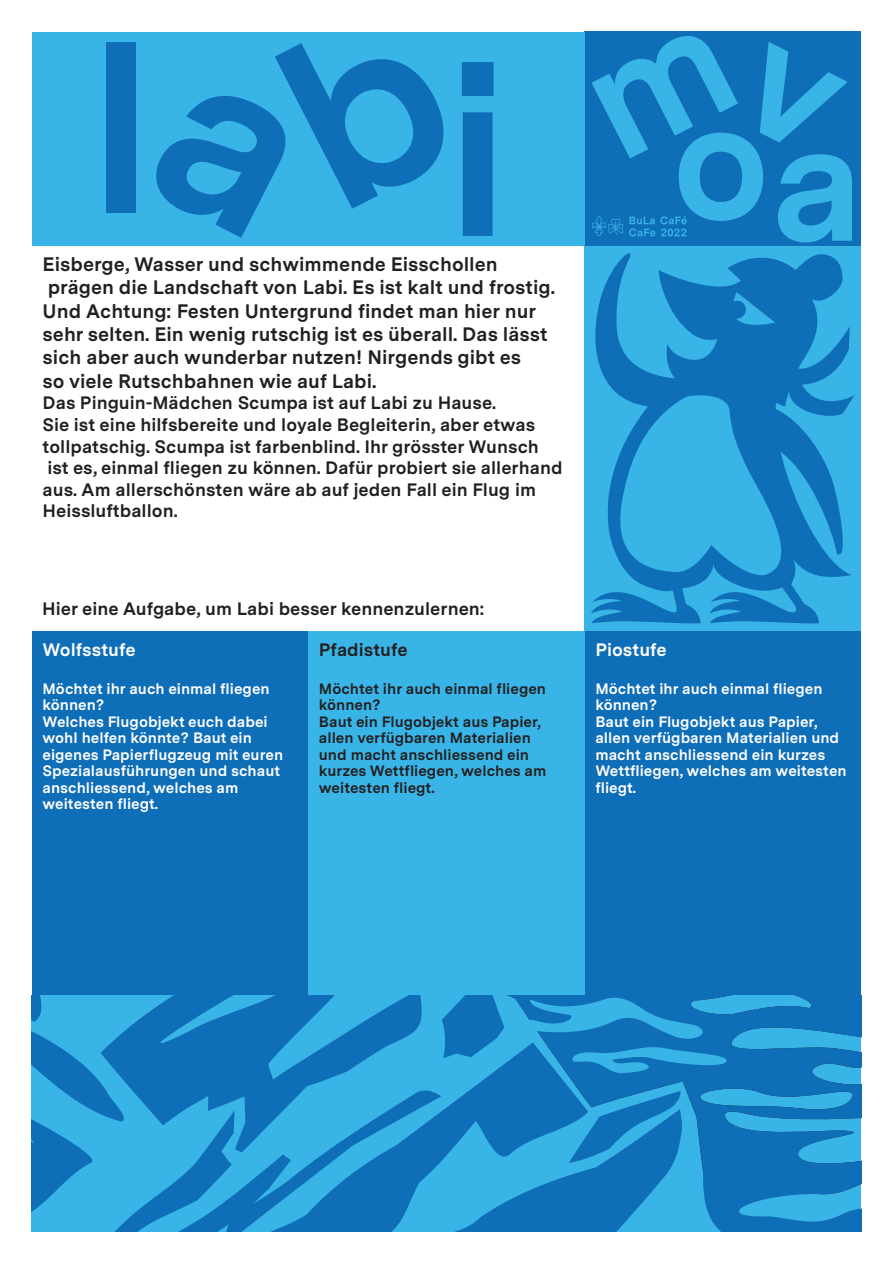
<style>
.page{position:relative;width:893px;height:1263px;background:#fff}
.page>*{position:absolute;margin:0;border:0;box-sizing:border-box;transform-origin:0 0}
.t1{font:700 240px "Messina Sans";color:#0f6eb8}
.t2{font:700 165px "Messina Sans";color:#39b4e7}
.bold_text{font:700 19.5px/23.4px "Messina Sans";color:#231f20}
.bold_text-2{font:700 18px/21.6px "Messina Sans";color:#231f20}
.bold_text-3{font:700 18px "Messina Sans";color:#fff}
.bold_text_klein{font:700 15px/16.5px "Messina Sans";color:#fff}
.bold_text-4{font:700 15px/16.5px "Messina Sans";color:#231f20}
</style>
<div class="page">
<svg style="left:425px;top:995px;width:436px;height:96px;background:#1d85c7"></svg>
<svg style="left:235px;top:995px;width:190px;height:47px;background:#1f88c9"></svg>
<svg style="left:32px;top:995px;width:203px;height:236px;background:#2594d1"></svg>
<svg style="left:116px;top:1086px;width:65px;height:145px;background:#2c9fd9"></svg>
<svg style="left:181px;top:1042px;width:407px;height:189px;background:#2491cf"></svg>
<svg style="left:442px;top:995px;width:62px;height:63px;background:#1a81c4"></svg>
<svg style="left:367px;top:1091px;width:494px;height:140px;background:#208aca"></svg>
<svg style="left:520px;top:995px;width:208px;height:79px;background:#1f88c9"></svg>
<div style="left:585px;top:245px;width:276px;height:386px;background:#39b4e7"></div>
<svg style="left:591px;top:253px;width:264px;height:371px"></svg>
<div style="left:585px;top:31px;width:276px;height:215px;background:#0f6eb8"></div>
<div style="left:32px;top:32px;width:553px;height:214px;background:#39b4e7"></div>
<svg style="left:592px;top:215px;width:31px;height:21px"></svg>
<svg style="left:629px;top:215px;width:58px;height:21px"></svg>
<div style="left:32px;top:631px;width:276px;height:364px;background:#0f6eb8"></div>
<div style="left:585px;top:631px;width:276px;height:364px;background:#0f6eb8"></div>
<div style="left:308px;top:631px;width:277px;height:364px;background:#39b4e7"></div>
<p class="t1" style="left:87px;top:-51px;width:70px">l</p>
<p class="t1" style="left:444px;top:-28px;width:68px">i</p>
<p class="bold_text" style="left:43px;top:251px;width:514px">Eisberge, Wasser und schwimmende Eisschollen prägen die Landschaft von Labi. Es ist kalt und frostig.<br>Und Achtung: Festen Untergrund findet man hier nur sehr selten. Ein wenig rutschig ist es überall. Das lässt sich aber auch wunderbar nutzen! Nirgends gibt es<br>so viele Rutschbahnen wie auf Labi.</p>
<p class="bold_text-2" style="left:43px;top:391px;width:494px">Das Pinguin-Mädchen Scumpa ist auf Labi zu Hause.<br>Sie ist eine hilfsbereite und loyale Begleiterin, aber etwas</p>
<p class="bold_text-2" style="left:43px;top:435px;width:521px">tollpatschig. Scumpa ist farbenblind. Ihr grösster Wunsch ist es, einmal fliegen zu können. Dafür probiert sie allerhand aus. Am allerschönsten wäre ab auf jeden Fall ein Flug im Heissluftballon.</p>
<p class="bold_text-2" style="left:42px;top:597px;width:444px">Hier eine Aufgabe, um Labi besser kennenzulernen:</p>
<p class="bold_text-3" style="left:43px;top:636px;width:95px">Wolfsstufe</p>
<p class="bold_text_klein" style="left:43px;top:679px;width:229px">Möchtet ihr auch einmal fliegen können?</p>
<p class="bold_text_klein" style="left:43px;top:712px;width:242px">Welches Flugobjekt euch dabei wohl helfen könnte? Baut ein eigenes Papierflugzeug mit euren<br>Spezialausführungen und schaut anschliessend, welches am weitesten fliegt.</p>
<p class="bold_text-2" style="left:319px;top:638px;width:90px">Pfadistufe</p>
<p class="bold_text-4" style="left:319px;top:679px;width:229px">Möchtet ihr auch einmal fliegen können?</p>
<p class="bold_text-4" style="left:319px;top:712px;width:229px">Baut ein Flugobjekt aus Papier, allen verfügbaren Materialien und macht anschliessend ein kurzes Wettfliegen, welches am weitesten fliegt.</p>
<p class="t2" style="left:671px;top:38px;width:101px">o</p>
<p class="t2" style="left:770px;top:59px;width:95px">a</p>
<p class="bold_text-3" style="left:595px;top:636px;width:73px">Piostufe</p>
<p class="bold_text_klein" style="left:595px;top:679px;width:229px">Möchtet ihr auch einmal fliegen können?</p>
<p class="bold_text_klein" style="left:595px;top:712px;width:253px">Baut ein Flugobjekt aus Papier, allen verfügbaren Materialien und macht anschliessend ein kurzes<br>Wettfliegen, welches am weitesten fliegt.</p>
</div>
